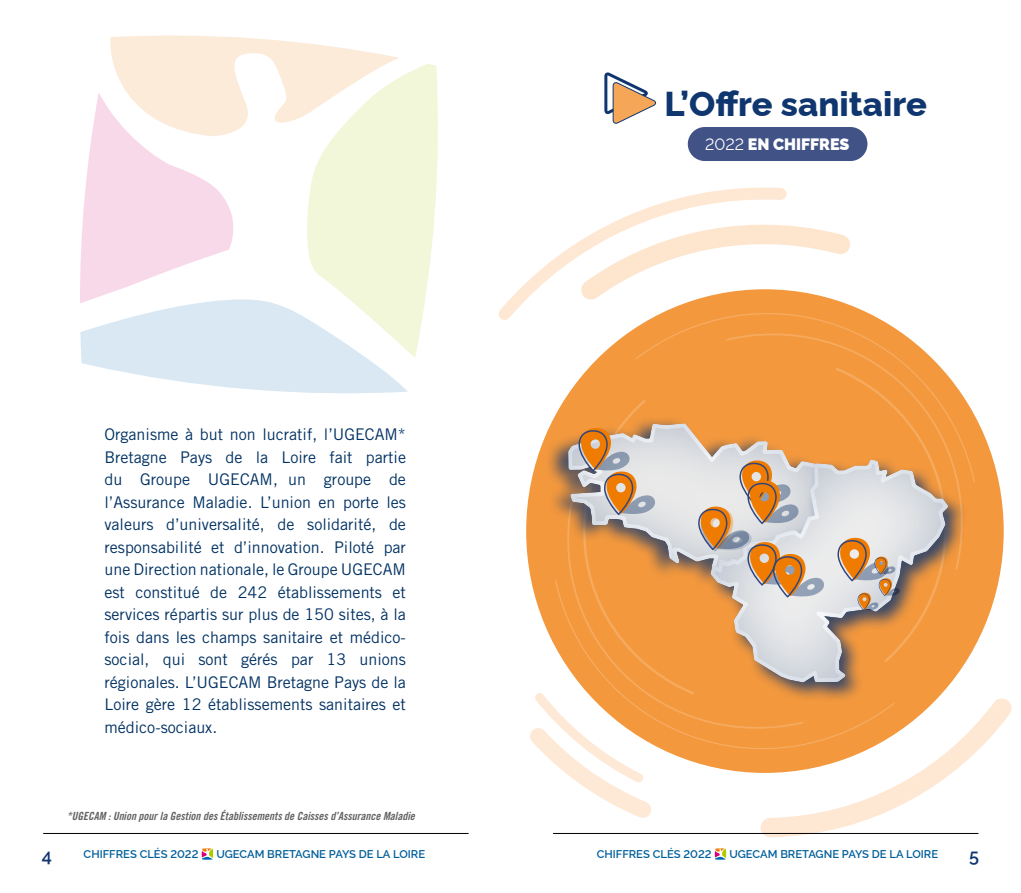
<style>
.page{position:relative;width:1021px;height:893px;background:#fff}
.page>*{position:absolute;margin:0;border:0;box-sizing:border-box;transform-origin:0 0}
.t1{font:800 34.5px "Raleway";color:#0f366f}
.t2{font:600 18px "Raleway";color:#0f366f}
.t3{font:900 16.5px "Raleway";color:#fff}
.t4{font:16.05px/22.5px "Trade Gothic LT Std";color:#003162;text-align:justify}
.t5{font:600 11.25px "Raleway";color:#005f9a}
.t6{font:11.25px "Trade Gothic LT Std Bd Cn 20 Obl";color:#626261}
.s1{font-weight:400}
</style>
<div class="page">
<svg style="left:408px;top:64px;width:30px;height:294px;fill:#f3f7d9"></svg>
<svg style="left:80px;top:35px;width:328px;height:359px"></svg>
<div style="left:526px;top:289px;width:477px;height:484px;background:#f3983d;border-radius:50%"></div>
<svg style="left:554px;top:311px;width:421px;height:452px"></svg>
<svg style="left:576px;top:366px;width:377px;height:330px"></svg>
<div style="left:545px;top:415px;width:275px;height:173px;background:#0f366f;opacity:.73"></div>
<div style="left:567px;top:423px;width:254px;height:150px;background:#0f366f;opacity:.26"></div>
<div style="left:707px;top:456px;width:261px;height:247px;background:#0f366f;opacity:.8"></div>
<div style="left:710px;top:458px;width:240px;height:227px;background:#0f366f;opacity:.26"></div>
<svg style="left:793px;top:226px;width:71px;height:91px"></svg>
<svg style="left:750px;top:681px;width:262px;height:157px"></svg>
<svg style="left:498px;top:187px;width:295px;height:144px"></svg>
<svg style="left:604px;top:72px;width:52px;height:52px"></svg>
<div style="left:687px;top:127px;width:180px;height:34px;background:#405286;border-radius:17px"></div>
<svg style="left:837px;top:538px;width:62px;height:72px;background:#cbb39c"></svg>
<svg style="left:570px;top:425px;width:254px;height:172px"></svg>
<svg style="left:530px;top:685px;width:134px;height:133px"></svg>
<svg style="left:201px;top:848px;width:13px;height:12px"></svg>
<svg style="left:714px;top:848px;width:12px;height:12px"></svg>
<hr style="left:43px;top:833px;width:425px;height:1px;background:#000">
<hr style="left:553px;top:833px;width:425px;height:1px;background:#000">
<p class="t4" style="left:104px;top:423px;width:303px">Organisme à but non lucratif, l’UGECAM* Bretagne Pays de la Loire fait partie du Groupe UGECAM, un groupe de l’Assurance Maladie. L’union en porte les valeurs d’universalité, de solidarité, de responsabilité et d’innovation. Piloté par une Direction nationale, le Groupe UGECAM est constitué de 242 établissements et services répartis sur plus de 150 sites, à la fois dans les champs sanitaire et médico&shy;social, qui sont gérés par 13 unions régionales. L’UGECAM Bretagne Pays de la Loire gère 12 établissements sanitaires et médico-sociaux.</p>
<p class="t6" style="left:67px;top:809px;width:349px">*UGECAM : Union pour la Gestion des Établissements de Caisses d’Assurance Maladie</p>
<h1 class="t1" style="left:664px;top:76px;width:264px">L’Offre sanitaire</h1>
<p class="t3" style="left:705px;top:131px;width:146px"><span class="s1">2022</span> EN CHIFFRES</p>
<p class="t2" style="left:42px;top:841px;width:12px">4</p>
<p class="t5" style="left:84px;top:845px;width:116px">CHIFFRES CLÉS 2022</p>
<p class="t5" style="left:216px;top:845px;width:210px">UGECAM BRETAGNE PAYS DE LA LOIRE</p>
<p class="t5" style="left:596px;top:845px;width:116px">CHIFFRES CLÉS 2022</p>
<p class="t5" style="left:729px;top:845px;width:210px">UGECAM BRETAGNE PAYS DE LA LOIRE</p>
<p class="t2" style="left:969px;top:841px;width:11px">5</p>
</div>
